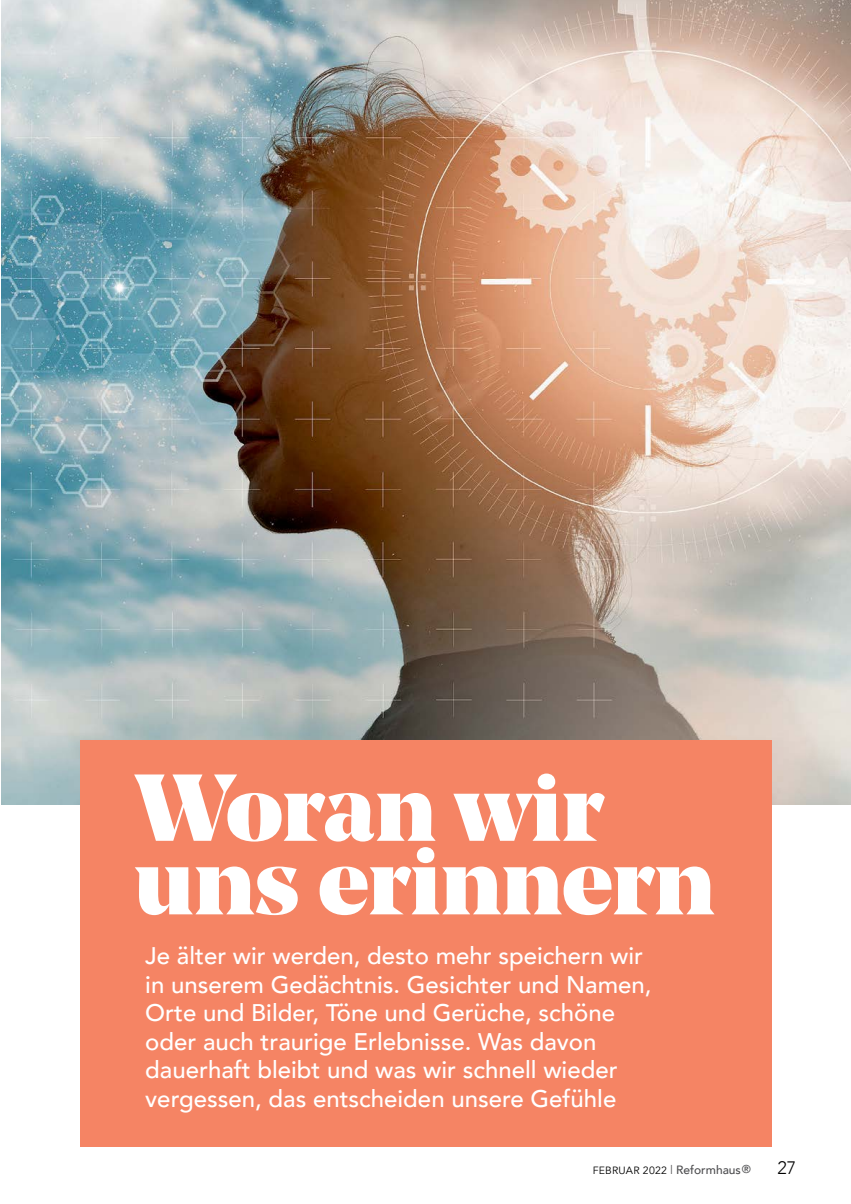
<style>
.page{position:relative;width:851px;height:1204px;background:#fff}
.page>*{position:absolute;margin:0;border:0;box-sizing:border-box;transform-origin:0 0}
.t1{font:900 94.35px/73.5px "Noe Display";color:#fff}
.t2{font:500 24px/28.5px "Avenir";color:#fff}
.t3{font:300 18px "Avenir";color:#000}
.t4{font:10.5px "Avenir";letter-spacing:.02em;color:#000}
.s1{font-weight:300;font-size:12px;color:#4d4d4f}
.s2{font-weight:500;font-size:12px;color:#4d4d4f}
.s3{font-weight:500;font-size:11.4px;color:#4d4d4f}
</style>
<div class="page">
<img style="left:1px;top:0;width:849px;height:805px">
<div style="left:80px;top:739px;width:691px;height:407px;background:#f58464"></div>
<p class="t1" style="left:135px;top:769px;width:581px">Woran wir uns erinnern</p>
<p class="t2" style="left:145px;top:940px;width:507px">Je älter wir werden, desto mehr speichern wir in unserem Gedächtnis. Gesichter und Namen, Orte und Bilder, Töne und Gerüche, schöne oder auch traurige Erlebnisse. Was davon dauerhaft bleibt und was wir schnell wieder vergessen, das entscheiden unsere Gefühle</p>
<p class="t4" style="left:592px;top:1164px;width:160px">FEBRUAR 2022 <span class="s1">l</span> <span class="s2">Reformhaus</span><span class="s3">®</span></p>
<p class="t3" style="left:777px;top:1156px;width:20px">27</p>
</div>
